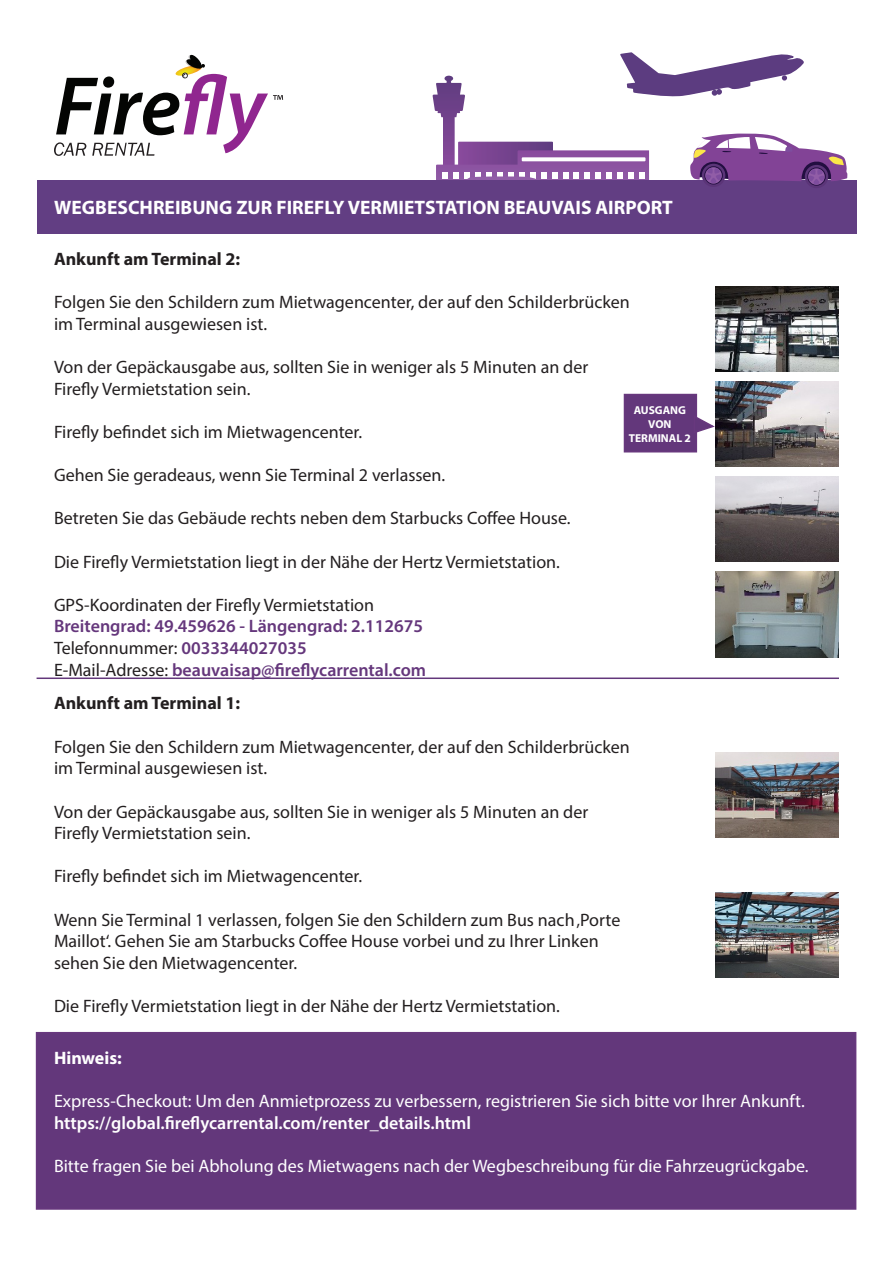
<style>
.page{position:relative;width:893px;height:1263px;background:#fff}
.page>*{position:absolute;margin:0;border:0;box-sizing:border-box;transform-origin:0 0}
.t1{font:700 19.5px "Myriad Pro";color:#fff}
.t2{font:18px/21.6px "Myriad Pro";color:#231f20}
.t3{font:18px "Myriad Pro";color:#fff}
.t4{font:600 18px "Myriad Pro";color:#65377c}
.t5{font:600 18px "Myriad Pro";color:#fff}
.t6{font:700 18px "Myriad Pro";color:#231f20}
.t7{font:700 18px "Myriad Pro";color:#fff}
.t8{font:700 11.55px/13.8px "Myriad Pro";color:#fff;text-align:center}
.s1{font-weight:600;color:#65377c}
.s2{font-weight:400;color:#231f20}
</style>
<div class="page">
<div style="left:37px;top:181px;width:819px;height:53px;background:#623e83"></div>
<div style="left:702px;top:164px;width:23px;height:23px;background:#5b3578;border-radius:50%"></div>
<svg style="left:805px;top:165px;width:23px;height:23px"></svg>
<svg style="left:433px;top:52px;width:414px;height:133px"></svg>
<div style="left:36px;top:1032px;width:820px;height:178px;background:#63377b;border:2px solid #68387e"></div>
<img style="left:715px;top:286px;width:124px;height:85px">
<img style="left:715px;top:381px;width:124px;height:85px">
<img style="left:715px;top:477px;width:124px;height:85px">
<img style="left:715px;top:572px;width:124px;height:85px">
<img style="left:715px;top:753px;width:123px;height:85px">
<img style="left:715px;top:892px;width:123px;height:85px">
<hr style="left:37px;top:677px;width:802px;height:2px;background:#63377b">
<div style="left:624px;top:394px;width:73px;height:58px;background:#63377b"></div>
<svg style="left:694px;top:414px;width:23px;height:20px"></svg>
<svg style="left:54px;top:54px;width:229px;height:102px"></svg>
<p class="t1" style="left:54px;top:195px;width:620px">WEGBESCHREIBUNG ZUR FIREFLY VERMIETSTATION BEAUVAIS AIRPORT</p>
<p class="t6" style="left:54px;top:247px;width:188px">Ankunft am Terminal 2:</p>
<p class="t2" style="left:54px;top:291px;width:577px">Folgen Sie den Schildern zum Mietwagencenter, der auf den Schilderbrücken im Terminal ausgewiesen ist.</p>
<p class="t2" style="left:54px;top:356px;width:536px">Von der Gepäckausgabe aus, sollten Sie in weniger als 5 Minuten an der<br>Firefly Vermietstation sein.</p>
<p class="t2" style="left:54px;top:421px;width:310px">Firefly befindet sich im Mietwagencenter.</p>
<p class="t2" style="left:54px;top:464px;width:393px">Gehen Sie geradeaus, wenn Sie Terminal 2 verlassen.</p>
<p class="t2" style="left:54px;top:507px;width:518px">Betreten Sie das Gebäude rechts neben dem Starbucks Coffee House.</p>
<p class="t2" style="left:54px;top:550px;width:507px">Die Firefly Vermietstation liegt in der Nähe der Hertz Vermietstation.</p>
<p class="t2" style="left:54px;top:594px;width:322px">GPS-Koordinaten der Firefly Vermietstation</p>
<p class="t4" style="left:54px;top:615px;width:370px">Breitengrad: 49.459626 - Längengrad: 2.112675</p>
<p class="t2" style="left:54px;top:637px;width:254px">Telefonnummer: <span class="s1">0033344027035</span></p>
<p class="t4" style="left:54px;top:658px;width:374px"><span class="s2">E-Mail-Adresse:</span> beauvaisap@fireflycarrental.com</p>
<p class="t6" style="left:54px;top:692px;width:188px">Ankunft am Terminal 1:</p>
<p class="t2" style="left:54px;top:735px;width:577px">Folgen Sie den Schildern zum Mietwagencenter, der auf den Schilderbrücken im Terminal ausgewiesen ist.</p>
<p class="t2" style="left:54px;top:800px;width:536px">Von der Gepäckausgabe aus, sollten Sie in weniger als 5 Minuten an der<br>Firefly Vermietstation sein.</p>
<p class="t2" style="left:54px;top:865px;width:310px">Firefly befindet sich im Mietwagencenter.</p>
<p class="t2" style="left:54px;top:908px;width:568px">Wenn Sie Terminal 1 verlassen, folgen Sie den Schildern zum Bus nach ‚Porte<br>Maillot‘. Gehen Sie am Starbucks Coffee House vorbei und zu Ihrer Linken sehen Sie den Mietwagencenter.</p>
<p class="t2" style="left:54px;top:995px;width:507px">Die Firefly Vermietstation liegt in der Nähe der Hertz Vermietstation.</p>
<p class="t7" style="left:54px;top:1046px;width:69px">Hinweis:</p>
<p class="t3" style="left:54px;top:1090px;width:752px">Express-Checkout: Um den Anmietprozess zu verbessern, registrieren Sie sich bitte vor Ihrer Ankunft.</p>
<p class="t5" style="left:54px;top:1111px;width:419px">https://global.fireflycarrental.com/renter_details.html</p>
<p class="t3" style="left:54px;top:1155px;width:756px">Bitte fragen Sie bei Abholung des Mietwagens nach der Wegbeschreibung für die Fahrzeugrückgabe.</p>
<p class="t8" style="left:634px;top:403px;width:54px">AUSGANG<br>VON</p>
<p class="t8" style="left:629px;top:430px;width:64px">TERMINAL 2</p>
</div>
